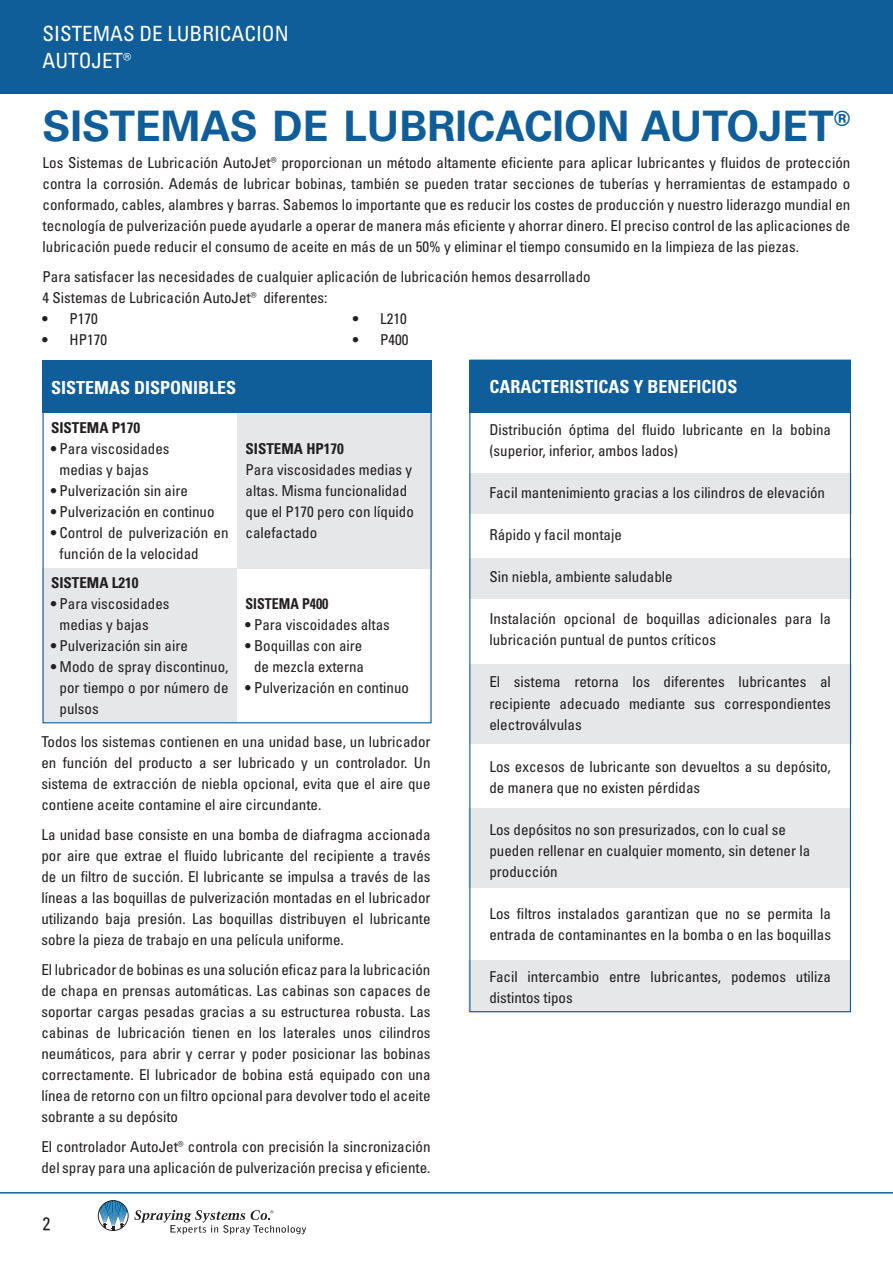
<style>
.page{position:relative;width:893px;height:1263px;background:#fff}
.page>*{position:absolute;margin:0;border:0;box-sizing:border-box;transform-origin:0 0}
.Title_in_Text{font:700 42px "Univers LT Pro 65";color:#0f5d99}
.t1{font:condensed 21px/27px "Univers LT Pro";color:#fff}
.Text_narrow{font:700 condensed 18px "Univers LT Pro";color:#fff}
.t2{font:condensed 18px "Univers";color:#231f20}
.Text_narrow-2{font:condensed 15px/21px "Univers LT Pro";color:#231f20}
.Text_narrow-3{font:700 condensed 15px "Univers LT Pro";color:#231f20}
.Text_narrow-4{font:700 condensed 15px "Univers LT Pro";color:#231f20;scale:.93 1}
.s1{font-family:"Univers LT Pro";font-stretch:condensed}
</style>
<div class="page">
<hr style="left:0;top:1192px;width:893px;height:1px;background:#0f5d99">
<svg style="left:98px;top:1200px;width:208px;height:34px"></svg>
<div style="left:0;top:0;width:893px;height:94px;background:#0f5d99"></div>
<div style="left:43px;top:568px;width:194px;height:155px;background:#e6e7e9"></div>
<div style="left:237px;top:412px;width:195px;height:156px;background:#e6e7e9"></div>
<div style="left:469px;top:360px;width:381px;height:52px;background:#0f5d99"></div>
<div style="left:468px;top:960px;width:382px;height:52px;background:#e6e7e9"></div>
<div style="left:469px;top:664px;width:382px;height:80px;background:#e6e7e9"></div>
<div style="left:468px;top:808px;width:382px;height:80px;background:#e6e7e9"></div>
<div style="left:469px;top:558px;width:382px;height:40px;background:#e6e7e9"></div>
<div style="left:469px;top:473px;width:382px;height:41px;background:#e6e7e9"></div>
<div style="left:43px;top:360px;width:389px;height:52px;background:#0f5d99"></div>
<div style="left:43px;top:360px;width:389px;height:363px;border:1px solid #0f5d99"></div>
<h2 class="t1" style="left:43px;top:19px;width:248px">SISTEMAS DE LUBRICACION<br>AUTOJET®</h2>
<p class="Title_in_Text" style="left:43px;top:97px;width:809px">SISTEMAS DE LUBRICACION AUTOJET<span class="s1">®</span></p>
<p class="Text_narrow-2" style="left:43px;top:152px;width:809px;text-align:justify">Los Sistemas de Lubricación AutoJet® proporcionan un método altamente eficiente para aplicar lubricantes y fluidos de protección contra la corrosión. Además de lubricar bobinas, también se pueden tratar secciones de tuberías y herramientas de estampado o conformado, cables, alambres y barras. Sabemos lo importante que es reducir los costes de producción y nuestro liderazgo mundial en tecnología de pulverización puede ayudarle a operar de manera más eficiente y ahorrar dinero. El preciso control de las aplicaciones de lubricación puede reducir el consumo de aceite en más de un 50% y eliminar el tiempo consumido en la limpieza de las piezas.</p>
<p class="Text_narrow-2" style="left:43px;top:266px;width:550px">Para satisfacer las necesidades de cualquier aplicación de lubricación hemos desarrollado<br>4 Sistemas de Lubricación AutoJet® diferentes:</p>
<p class="Text_narrow-2" style="left:43px;top:308px;width:57px">• P170</p>
<p class="Text_narrow-2" style="left:43px;top:329px;width:66px">• HP170</p>
<p class="Text_narrow-2" style="left:353px;top:307px;width:55px">• L210</p>
<p class="Text_narrow-2" style="left:353px;top:328px;width:57px">• P400</p>
<p class="Text_narrow" style="left:51px;top:376px;width:187px">SISTEMAS DISPONIBLES</p>
<p class="Text_narrow-3" style="left:51px;top:418px;width:91px">SISTEMA P170</p>
<p class="Text_narrow-2" style="left:60px;top:438px;width:111px;text-indent:-9px">• Para viscosidades medias y bajas</p>
<p class="Text_narrow-2" style="left:51px;top:480px;width:138px">• Pulverización sin aire</p>
<p class="Text_narrow-2" style="left:51px;top:501px;width:165px">• Pulverización en continuo</p>
<p class="Text_narrow-2" style="left:60px;top:522px;width:171px;text-indent:-9px">• Control de pulverización en función de la velocidad</p>
<p class="Text_narrow-3" style="left:51px;top:574px;width:89px">SISTEMA L210</p>
<p class="Text_narrow-2" style="left:60px;top:593px;width:111px;text-indent:-9px">• Para viscosidades medias y bajas</p>
<p class="Text_narrow-2" style="left:51px;top:635px;width:138px">• Pulverización sin aire</p>
<p class="Text_narrow-2" style="left:60px;top:656px;width:171px;text-align:justify;text-indent:-9px">• Modo de spray discontinuo, por tiempo o por número de pulsos</p>
<p class="Text_narrow-3" style="left:246px;top:439px;width:100px">SISTEMA HP170</p>
<p class="Text_narrow-2" style="left:246px;top:459px;width:170px">Para viscosidades medias y altas. Misma funcionalidad que el P170 pero con líquido calefactado</p>
<p class="Text_narrow-4" style="left:246px;top:595px;width:91px">SISTEMA P400</p>
<p class="Text_narrow-2" style="left:246px;top:614px;width:146px">• Para viscoidades altas</p>
<p class="Text_narrow-2" style="left:246px;top:635px;width:120px;text-align:center">• Boquillas con aire de mezcla externa</p>
<p class="Text_narrow-2" style="left:246px;top:677px;width:165px">• Pulverización en continuo</p>
<p class="Text_narrow-2" style="left:41px;top:730px;width:391px;text-align:justify">Todos los sistemas contienen en una unidad base, un lubricador en función del producto a ser lubricado y un controlador. Un sistema de extracción de niebla opcional, evita que el aire que contiene aceite contamine el aire circundante.</p>
<p class="Text_narrow-2" style="left:41px;top:823px;width:391px;text-align:justify">La unidad base consiste en una bomba de diafragma accionada por aire que extrae el fluido lubricante del recipiente a través de un filtro de succión. El lubricante se impulsa a través de las líneas a las boquillas de pulverización montadas en el lubricador utilizando baja presión. Las boquillas distribuyen el lubricante sobre la pieza de trabajo en una película uniforme.</p>
<p class="Text_narrow-2" style="left:41px;top:958px;width:391px;text-align:justify">El lubricador de bobinas es una solución eficaz para la lubricación de chapa en prensas automáticas. Las cabinas son capaces de soportar cargas pesadas gracias a su estructurea robusta. Las cabinas de lubricación tienen en los laterales unos cilindros neumáticos, para abrir y cerrar y poder posicionar las bobinas correctamente. El lubricador de bobina está equipado con una línea de retorno con un filtro opcional para devolver todo el aceite sobrante a su depósito</p>
<p class="Text_narrow-2" style="left:41px;top:1135px;width:391px">El controlador AutoJet® controla con precisión la sincronización del spray para una aplicación de pulverización precisa y eficiente.</p>
<p class="t2" style="left:43px;top:1212px;width:9px">2</p>
<p class="Text_narrow" style="left:489px;top:376px;width:250px">CARACTERISTICAS Y BENEFICIOS</p>
<p class="Text_narrow-2" style="left:489px;top:419px;width:343px">Distribución óptima del fluido lubricante en la bobina (superior, inferior, ambos lados)</p>
<p class="Text_narrow-2" style="left:489px;top:482px;width:337px">Facil mantenimiento gracias a los cilindros de elevación</p>
<p class="Text_narrow-2" style="left:489px;top:524px;width:134px">Rápido y facil montaje</p>
<p class="Text_narrow-2" style="left:489px;top:566px;width:185px">Sin niebla, ambiente saludable</p>
<p class="Text_narrow-2" style="left:489px;top:608px;width:343px">Instalación opcional de boquillas adicionales para la lubricación puntual de puntos críticos</p>
<p class="Text_narrow-2" style="left:489px;top:671px;width:343px;text-align:justify">El sistema retorna los diferentes lubricantes al recipiente adecuado mediante sus correspondientes electroválvulas</p>
<p class="Text_narrow-2" style="left:489px;top:755px;width:343px">Los excesos de lubricante son devueltos a su depósito, de manera que no existen pérdidas</p>
<p class="Text_narrow-2" style="left:489px;top:818px;width:322px">Los depósitos no son presurizados, con lo cual se pueden rellenar en cualquier momento, sin detener la producción</p>
<p class="Text_narrow-2" style="left:489px;top:902px;width:343px">Los filtros instalados garantizan que no se permita la entrada de contaminantes en la bomba o en las boquillas</p>
<p class="Text_narrow-2" style="left:489px;top:965px;width:343px">Facil intercambio entre lubricantes, podemos utiliza distintos tipos</p>
</div>
